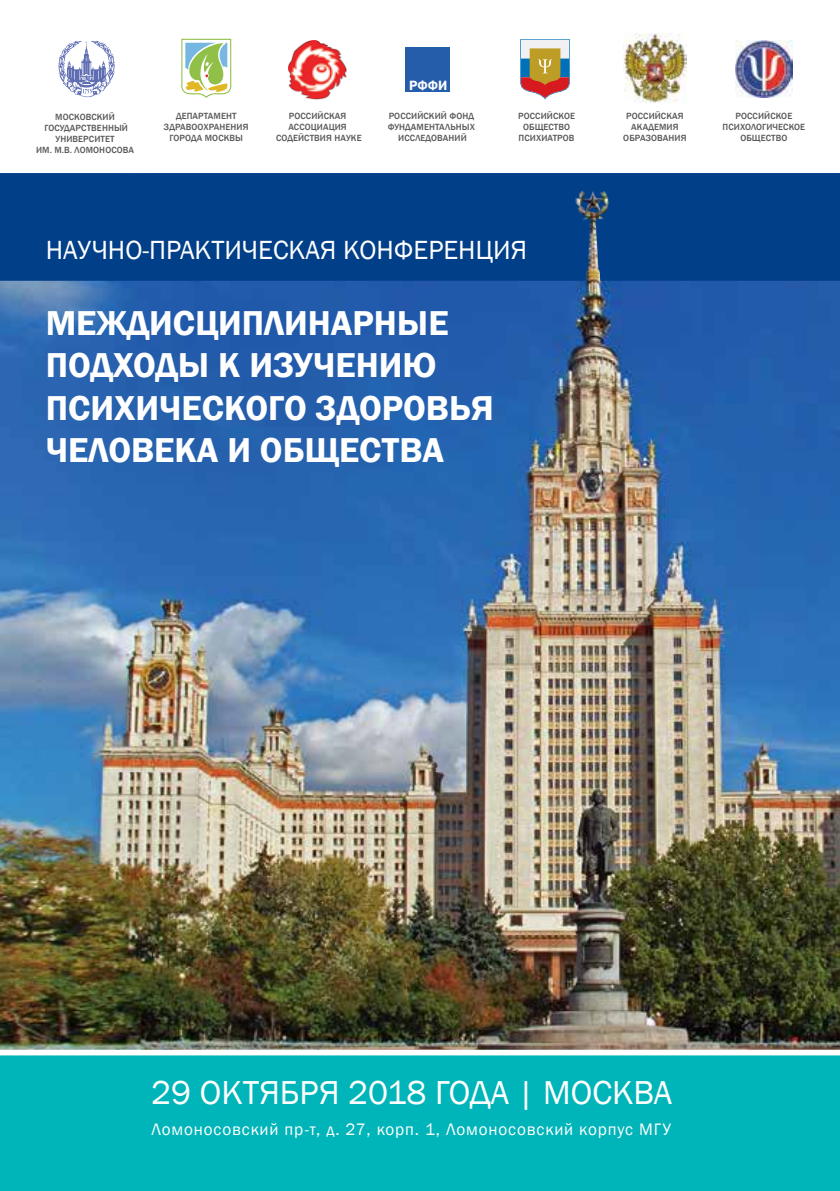
<style>
.page{position:relative;width:840px;height:1191px;background:#fff}
.page>*{position:absolute;margin:0;border:0;box-sizing:border-box;transform-origin:0 0}
.t1{font:600 35.6px/42.4px "Franklin Gothic";color:#fff}
.t2{font:34px "Franklin Gothic";color:#fff}
.t3{font:27px "Franklin Gothic";color:#fff}
.t4{font:17px "Franklin Gothic";letter-spacing:.05em;color:#fff}
.t5{font:600 13.8px "Franklin Gothic";color:#fff}
.t6{font:500 9.2px/11px "Franklin Gothic";letter-spacing:.01em;color:#58595b;text-align:center}
</style>
<div class="page">
<img style="left:0;top:281px;width:839px;height:768px">
<div style="left:0;top:173px;width:839px;height:108px;background:#023f89"></div>
<svg style="left:520px;top:39px;width:50px;height:61px"></svg>
<div style="left:405px;top:47px;width:45px;height:44px;background:#265daa"></div>
<div style="left:0;top:1052px;width:839px;height:139px;background:#00b5b9"></div>
<div style="left:0;top:1049px;width:839px;height:6px;background:#fff"></div>
<svg style="left:58px;top:40px;width:57px;height:58px"></svg>
<img style="left:623px;top:33px;width:63px;height:69px">
<img style="left:735px;top:40px;width:56px;height:57px">
<svg style="left:580px;top:200px;width:24px;height:12px"></svg>
<svg style="left:181px;top:39px;width:50px;height:59px"></svg>
<img style="left:288px;top:41px;width:59px;height:59px">
<h3 class="t5" style="left:409px;top:77px;width:40px">РФФИ</h3>
<p class="t6" style="left:36px;top:111px;width:99px">МОСКОВСКИЙ<br>ГОСУДАРСТВЕННЫЙ<br>УНИВЕРСИТЕТ<br>ИМ. М.В. ЛОМОНОСОВА</p>
<p class="t6" style="left:623px;top:111px;width:65px">РОССИЙСКАЯ<br>АКАДЕМИЯ<br>ОБРАЗОВАНИЯ</p>
<p class="t6" style="left:722px;top:111px;width:84px">РОССИЙСКОЕ<br>ПСИХОЛОГИЧЕСКОЕ<br>ОБЩЕСТВО</p>
<p class="t6" style="left:164px;top:111px;width:86px">ДЕПАРТАМЕНТ<br>ЗДРАВООХРАНЕНИЯ<br>ГОРОДА МОСКВЫ</p>
<p class="t6" style="left:276px;top:111px;width:87px">РОССИЙСКАЯ<br>АССОЦИАЦИЯ<br>СОДЕЙСТВИЯ НАУКЕ</p>
<p class="t6" style="left:387px;top:111px;width:88px">РОССИЙСКИЙ ФОНД<br>ФУНДАМЕНТАЛЬНЫХ<br>ИССЛЕДОВАНИЙ</p>
<p class="t6" style="left:518px;top:111px;width:58px">РОССИЙСКОЕ<br>ОБЩЕСТВО<br>ПСИХИАТРОВ</p>
<h3 class="t3" style="left:46px;top:233px;width:482px">НАУЧНО-ПРАКТИЧЕСКАЯ КОНФЕРЕНЦИЯ</h3>
<h1 class="t1" style="left:46px;top:302px;width:449px">МЕЖДИСЦИПЛИНАРНЫЕ<br>ПОДХОДЫ К ИЗУЧЕНИЮ<br>ПСИХИЧЕСКОГО ЗДОРОВЬЯ<br>ЧЕЛОВЕКА И ОБЩЕСТВА</h1>
<h2 class="t2" style="left:151px;top:1071px;width:522px">29 ОКТЯБРЯ 2018 ГОДА | МОСКВА</h2>
<h3 class="t4" style="left:151px;top:1118px;width:521px">Ломоносовский пр-т, д. 27, корп. 1, Ломоносовский корпус МГУ</h3>
</div>
